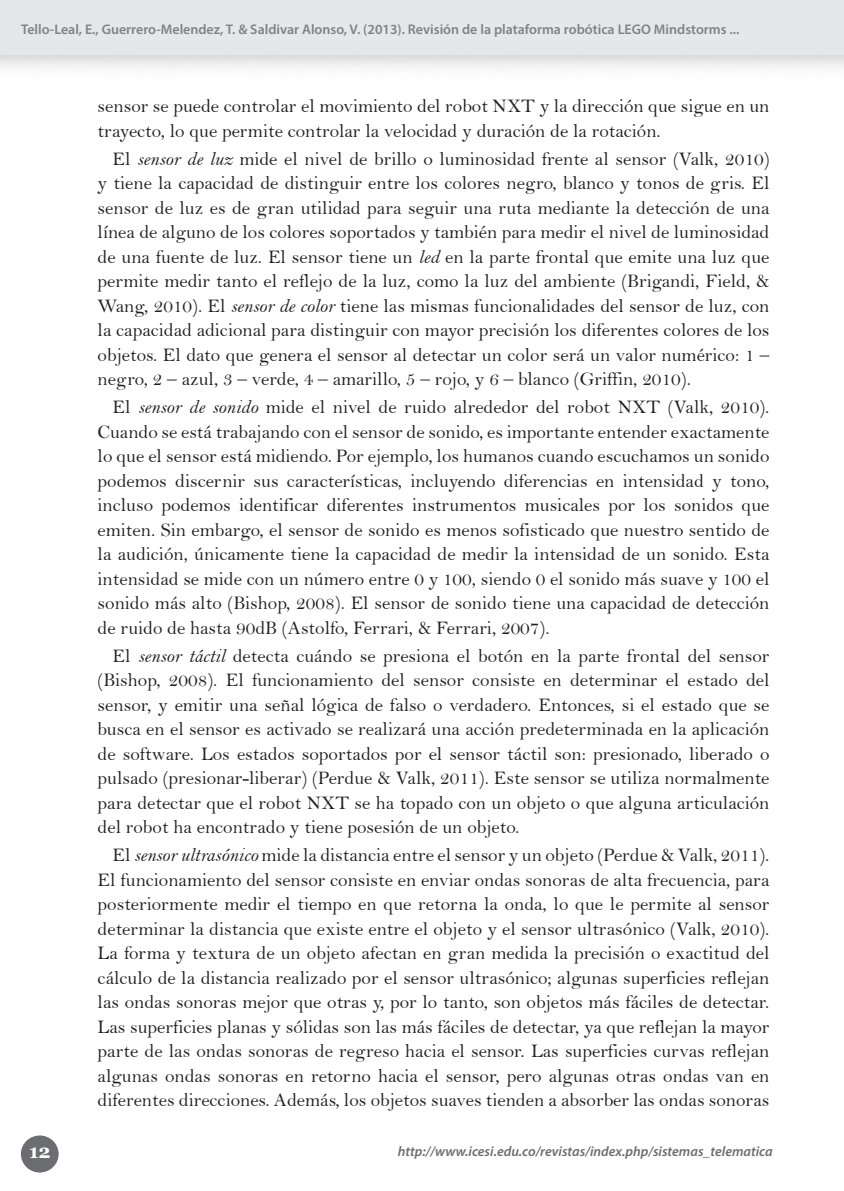
<style>
.page{position:relative;width:844px;height:1191px;background:#fff}
.page>*{position:absolute;margin:0;border:0;box-sizing:border-box;transform-origin:0 0}
.parrafo{font:19.25px/24.5px "Bell";color:#231f20;text-align:justify}
.t1{font:700 19.25px "Georgia";color:#fff}
.datos_articulo{font:600 14px "Myriad Pro";color:#808285}
.t2{font:italic 600 14px "Myriad Pro";color:#6c6d70}
.s1{font-family:"Bell MT Italic"}
</style>
<div class="page">
<div style="left:0;top:0;width:843px;height:56px;background:#e6e7e9"></div>
<div style="left:21px;top:1135px;width:38px;height:37px;background:#6c6d70;border-radius:50%"></div>
<p class="datos_articulo" style="left:21px;top:21px;width:719px">Tello-Leal, E., Guerrero-Melendez, T. &amp; Saldivar Alonso, V. (2013). Revisión de la plataforma robótica LEGO Mindstorms ...</p>
<p class="parrafo" style="left:98px;top:94px;width:673px">sensor se puede controlar el movimiento del robot NXT y la dirección que sigue en un trayecto, lo que permite controlar la velocidad y duración de la rotación.</p>
<p class="parrafo" style="left:98px;top:146px;width:673px;text-indent:15px">El <span class="s1">sensor de luz</span> mide el nivel de brillo o luminosidad frente al sensor (Valk, 2010) y tiene la capacidad de distinguir entre los colores negro, blanco y tonos de gris. El sensor de luz es de gran utilidad para seguir una ruta mediante la detección de una línea de alguno de los colores soportados y también para medir el nivel de luminosidad de una fuente de luz. El sensor tiene un <span class="s1">led</span> en la parte frontal que emite una luz que permite medir tanto el reflejo de la luz, como la luz del ambiente (Brigandi, Field, &amp; Wang, 2010). El <span class="s1">sensor de color</span> tiene las mismas funcionalidades del sensor de luz, con la capacidad adicional para distinguir con mayor precisión los diferentes colores de los objetos. El dato que genera el sensor al detectar un color será un valor numérico: 1 – negro, 2 – azul, 3 – verde, 4 – amarillo, 5 – rojo, y 6 – blanco (Griffin, 2010).</p>
<p class="parrafo" style="left:98px;top:395px;width:673px;text-indent:15px">El <span class="s1">sensor de sonido</span> mide el nivel de ruido alrededor del robot NXT (Valk, 2010).<br>Cuando se está trabajando con el sensor de sonido, es importante entender exactamente lo que el sensor está midiendo. Por ejemplo, los humanos cuando escuchamos un sonido podemos discernir sus características, incluyendo diferencias en intensidad y tono, incluso podemos identificar diferentes instrumentos musicales por los sonidos que emiten. Sin embargo, el sensor de sonido es menos sofisticado que nuestro sentido de la audición, únicamente tiene la capacidad de medir la intensidad de un sonido. Esta intensidad se mide con un número entre 0 y 100, siendo 0 el sonido más suave y 100 el sonido más alto (Bishop, 2008). El sensor de sonido tiene una capacidad de detección de ruido de hasta 90dB (Astolfo, Ferrari, &amp; Ferrari, 2007).</p>
<p class="parrafo" style="left:98px;top:643px;width:673px;text-indent:15px">El <span class="s1">sensor táctil</span> detecta cuándo se presiona el botón en la parte frontal del sensor (Bishop, 2008). El funcionamiento del sensor consiste en determinar el estado del sensor, y emitir una señal lógica de falso o verdadero. Entonces, si el estado que se busca en el sensor es activado se realizará una acción predeterminada en la aplicación de software. Los estados soportados por el sensor táctil son: presionado, liberado o pulsado (presionar-liberar) (Perdue &amp; Valk, 2011). Este sensor se utiliza normalmente para detectar que el robot NXT se ha topado con un objeto o que alguna articulación del robot ha encontrado y tiene posesión de un objeto.</p>
<p class="parrafo" style="left:98px;top:843px;width:673px;text-indent:15px">El <span class="s1">sensor ultrasónico</span> mide la distancia entre el sensor y un objeto (Perdue &amp; Valk, 2011).<br>El funcionamiento del sensor consiste en enviar ondas sonoras de alta frecuencia, para posteriormente medir el tiempo en que retorna la onda, lo que le permite al sensor determinar la distancia que existe entre el objeto y el sensor ultrasónico (Valk, 2010).<br>La forma y textura de un objeto afectan en gran medida la precisión o exactitud del cálculo de la distancia realizado por el sensor ultrasónico; algunas superficies reflejan las ondas sonoras mejor que otras y, por lo tanto, son objetos más fáciles de detectar.<br>Las superficies planas y sólidas son las más fáciles de detectar, ya que reflejan la mayor parte de las ondas sonoras de regreso hacia el sensor. Las superficies curvas reflejan algunas ondas sonoras en retorno hacia el sensor, pero algunas otras ondas van en diferentes direcciones. Además, los objetos suaves tienden a absorber las ondas sonoras</p>
<p class="t1" style="left:29px;top:1138px;width:23px">12</p>
<p class="t2" style="left:398px;top:1142px;width:376px">http://www.icesi.edu.co/revistas/index.php/sistemas_telematica</p>
</div>
